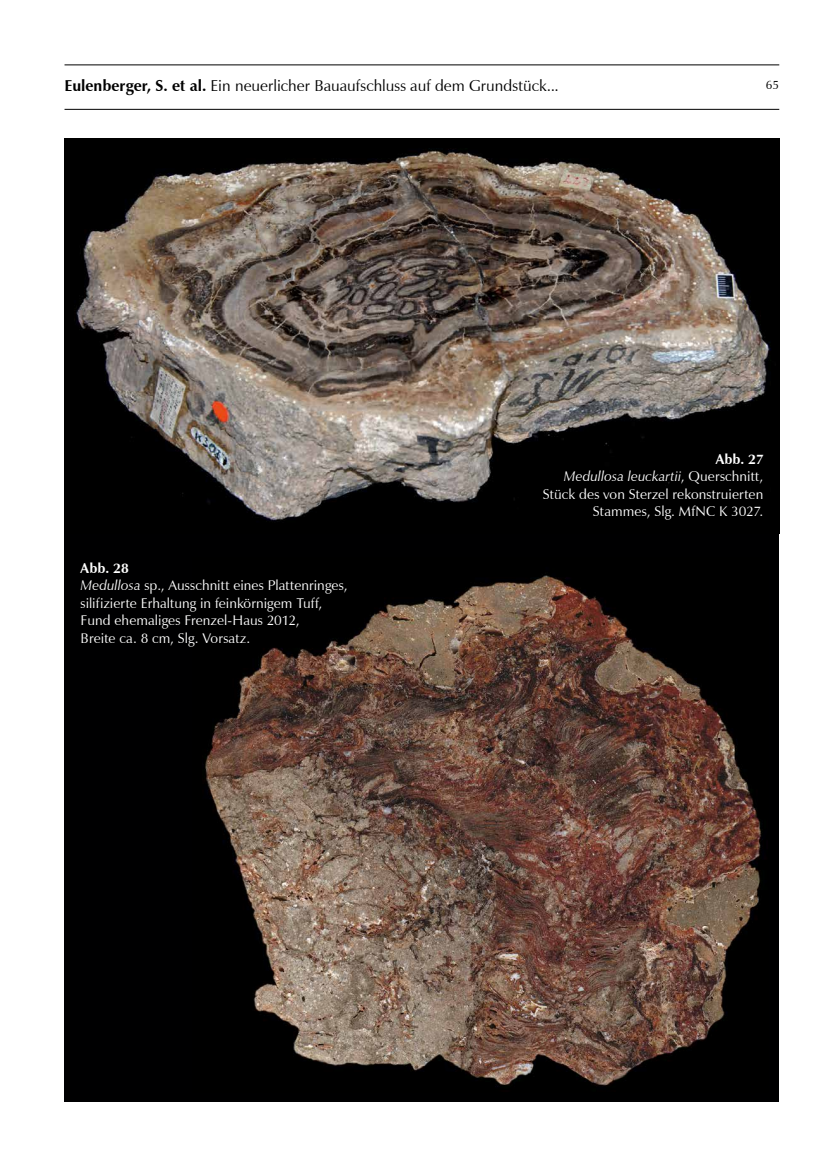
<style>
.page{position:relative;width:819px;height:1166px;background:#fff}
.page>*{position:absolute;margin:0;border:0;box-sizing:border-box;transform-origin:0 0}
.t1{font:15.75px "Zapf Humanist 601 BT";color:#000}
.t2{font:14px/17.5px "Zapf Humanist 601 BT";letter-spacing:.005em;color:#fff;text-align:right}
.t3{font:12.25px "Zapf Humanist 601 BT";color:#000}
.s1{font-weight:700}
.s2{font-style:italic}
</style>
<div class="page">
<hr style="left:64px;top:65px;width:715px;height:1px;background:#000">
<hr style="left:64px;top:109px;width:715px;height:1px;background:#000">
<div style="left:64px;top:139px;width:715px;height:962px;background:#000001"></div>
<img style="left:205px;top:575px;width:556px;height:512px">
<img style="left:76px;top:149px;width:695px;height:372px">
<p class="t1" style="left:64px;top:75px;width:496px"><span class="s1">Eulenberger, S. et al.</span> Ein neuerlicher Bauaufschluss auf dem Grundstück...</p>
<p class="t3" style="left:765px;top:78px;width:15px">65</p>
<p class="t2" style="left:81px;top:559px;width:268px;text-align:left"><span class="s1">Abb. 28<br></span><span class="s2">Medullosa</span> sp., Ausschnitt eines Plattenringes, silifizierte Erhaltung in feinkörnigem Tuff, Fund ehemaliges Frenzel-Haus 2012,<br>Breite ca. 8 cm, Slg. Vorsatz.</p>
<p class="t2" style="left:543px;top:450px;width:222px"><span class="s1">Abb. 27<br></span><span class="s2">Medullosa leuckartii</span>, Querschnitt,<br>Stück des von Sterzel rekonstruierten<br>Stammes, Slg. MfNC K 3027.</p>
</div>
